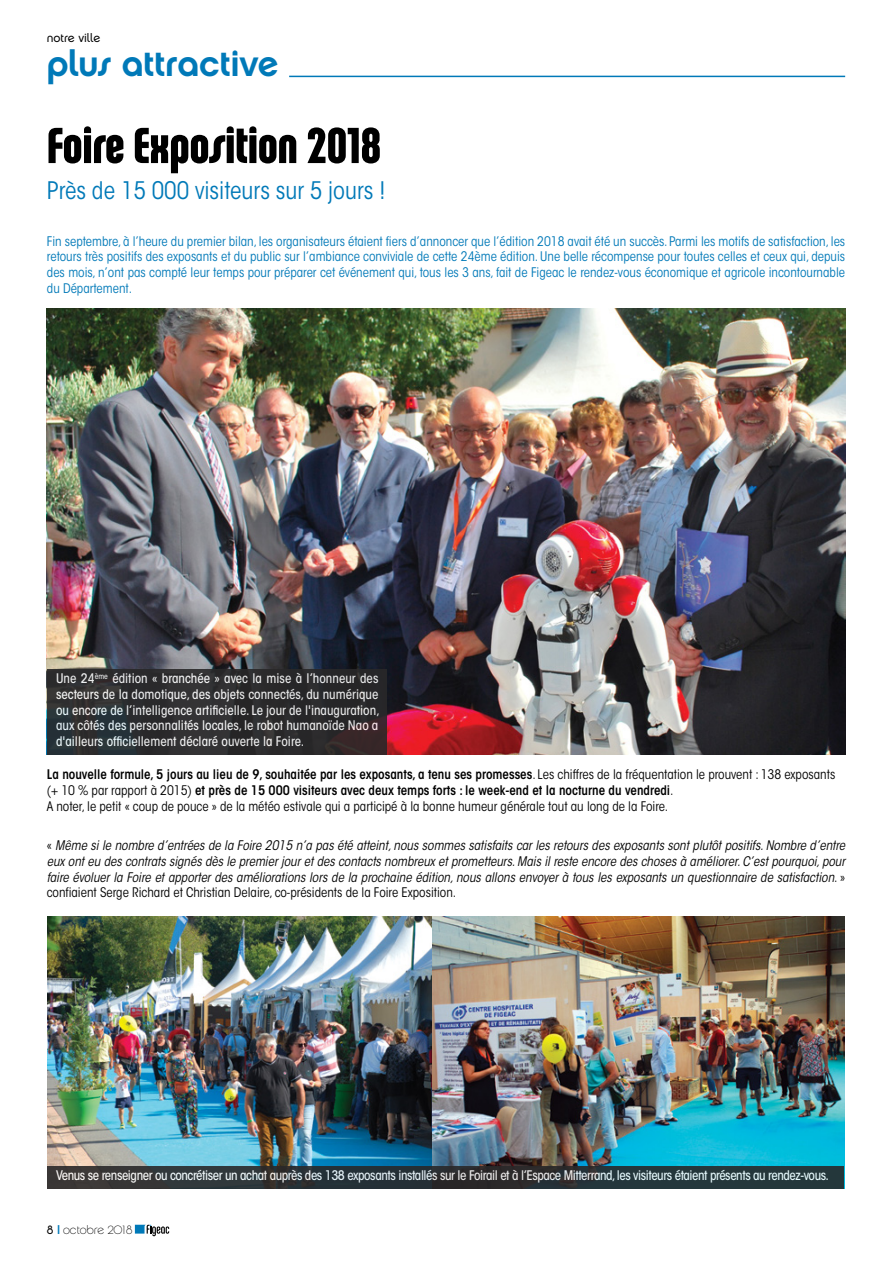
<style>
.page{position:relative;width:893px;height:1263px;background:#fff}
.page>*{position:absolute;margin:0;border:0;box-sizing:border-box;transform-origin:0 0}
.t1{font:54px "Chalet Comprime Hong Kong Seventy";color:#000}
.t2{font:36px "Chalet New York Nineteen Seventy";letter-spacing:-.01em;color:#0079b8}
.t3{font:condensed 24px "ITC Avant Garde Std";color:#0079b8}
.t4{font:italic condensed 13.2px/15.6px "ITC Avant Garde Std";color:#000;text-align:justify}
.t5{font:condensed 13.2px/15.6px "ITC Avant Garde Std";color:#0079b8;text-align:justify}
.t6{font:500 condensed 13.2px/15.6px "ITC Avant Garde Std";letter-spacing:-.035em;color:#fff;text-align:justify}
.t7{font:condensed 13.2px/15.6px "ITC Avant Garde Std";color:#000}
.t8{font:12px "Chalet Paris Nineteen Seventy";color:#000}
.t9{font:12px "Chalet London Nineteen Seventy";letter-spacing:-.005em;color:#000}
.s1{font-weight:600}
.s2{font-style:normal}
.s3{font-family:"Chalet London Nineteen Seventy"}
.s4{font-family:"ITC Avant Garde Std";font-weight:500;color:#0079b8}
</style>
<div class="page">
<svg style="left:135px;top:1225px;width:34px;height:11px"></svg>
<hr style="left:289px;top:76px;width:556px;height:1px;background:#0079b8">
<img style="left:48px;top:916px;width:383px;height:250px">
<img style="left:433px;top:916px;width:411px;height:250px">
<img style="left:47px;top:308px;width:798px;height:447px">
<div style="left:48px;top:669px;width:339px;height:86px;background:#292829"></div>
<svg style="left:48px;top:1166px;width:796px;height:23px;background:#2a3236"></svg>
<p class="t9" style="left:47px;top:31px;width:55px">notre ville</p>
<h2 class="t2" style="left:47px;top:41px;width:233px">plus attractive</h2>
<h1 class="t1" style="left:47px;top:114px;width:336px">Foire Exposition 2018</h1>
<h3 class="t3" style="left:47px;top:176px;width:340px">Près de 15 000 visiteurs sur 5 jours !</h3>
<p class="t5" style="left:47px;top:233px;width:800px">Fin septembre, à l’heure du premier bilan, les organisateurs étaient fiers d’annoncer que l’édition 2018 avait été un succès. Parmi les motifs de satisfaction, les retours très positifs des exposants et du public sur l’ambiance conviviale de cette 24ème édition. Une belle récompense pour toutes celles et ceux qui, depuis des mois, n’ont pas compté leur temps pour préparer cet événement qui, tous les 3 ans, fait de Figeac le rendez-vous économique et agricole incontournable du Département.</p>
<p class="t6" style="left:56px;top:671px;width:325px">Une 24<sup>ème</sup> édition « branchée » avec la mise à l’honneur des secteurs de la domotique, des objets connectés, du numérique ou encore de l’intelligence artificielle. Le jour de l'inauguration, aux côtés des personnalités locales, le robot humanoïde Nao a d'ailleurs officiellement déclaré ouverte la Foire.</p>
<p class="t7" style="left:47px;top:767px;width:790px"><span class="s1">La nouvelle formule, 5 jours au lieu de 9, souhaitée par les exposants, a tenu ses promesses</span>. Les chiffres de la fréquentation le prouvent : 138 exposants (+ 10 % par rapport à 2015) <span class="s1">et près de 15 000 visiteurs avec deux temps forts : le week-end et la nocturne du vendredi</span>.<br>A noter, le petit « coup de pouce » de la météo estivale qui a participé à la bonne humeur générale tout au long de la Foire.</p>
<p class="t4" style="left:47px;top:838px;width:800px"><span class="s2">«</span> Même si le nombre d’entrées de la Foire 2015 n’a pas été atteint, nous sommes satisfaits car les retours des exposants sont plutôt positifs. Nombre d’entre eux ont eu des contrats signés dès le premier jour et des contacts nombreux et prometteurs. Mais il reste encore des choses à améliorer. C’est pourquoi, pour faire évoluer la Foire et apporter des améliorations lors de la prochaine édition, nous allons envoyer à tous les exposants un questionnaire de satisfaction<span class="s2">. » confiaient Serge Richard et Christian Delaire, co-présidents de la Foire Exposition.</span></p>
<p class="t6" style="left:56px;top:1167px;width:775px">Venus se renseigner ou concrétiser un achat auprès des 138 exposants installés sur le Foirail et à l’Espace Mitterrand, les visiteurs étaient présents au rendez-vous.</p>
<p class="t8" style="left:47px;top:1222px;width:87px"><span class="s3">8</span> <span class="s4">I</span> octobre 2018</p>
</div>
